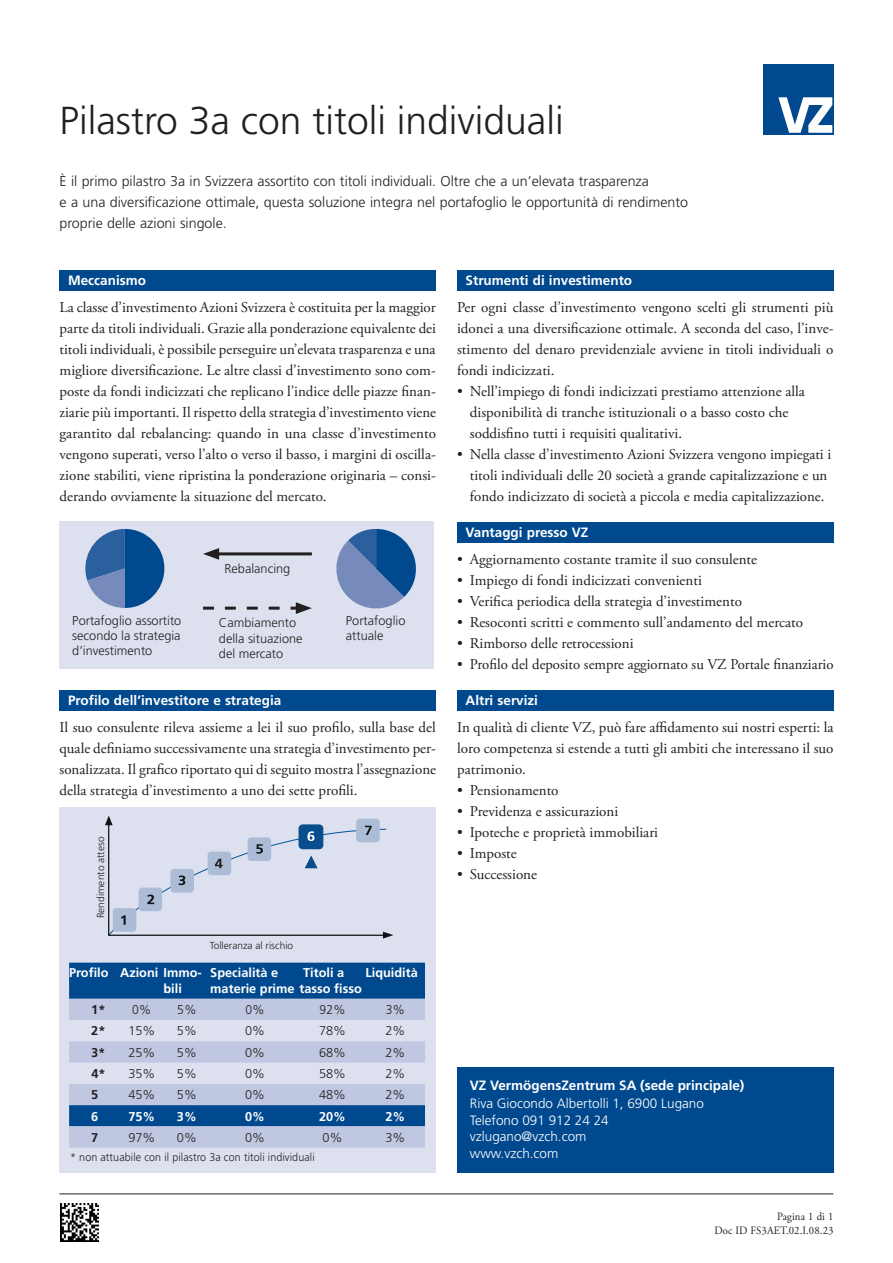
<style>
.page{position:relative;width:893px;height:1263px;background:#fff}
.page>*{position:absolute;margin:0;border:0;box-sizing:border-box;transform-origin:0 0}
.t1{font:300 39px "Frutiger LT Pro";color:#231f20}
.t2{font:15px/21px "Adobe Garamond Pro";color:#231f20;text-align:justify}
.t3{font:300 14.25px/21px "Frutiger LT Pro";color:#231f20}
.t4{font:700 13.5px "Frutiger LT Pro";color:#fff}
.t5{font:300 13.5px/16.5px "Frutiger LT Pro";color:#fff}
.t6{font:300 12.75px/15.3px "Frutiger LT";color:#231f20}
.t7{font:700 12.75px/15.3px "Frutiger LT Pro";color:#fff}
.t8{font:700 12.75px "Frutiger LT";color:#fff}
.t9{font:300 12.75px "Frutiger LT";color:#231f20;scale:.95 1}
.t10{font:700 12.75px "Frutiger LT";color:#231f20}
.t11{font:700 12.75px "Frutiger LT";color:#231f20;scale:.95 1}
.t12{font:300 11.25px "Frutiger LT";letter-spacing:.01em;color:#231f20;scale:.95 1}
.t13{font:11.25px/13.5px "Adobe Garamond Pro";letter-spacing:.01em;color:#231f20;text-align:right;scale:.95 1}
.t14{font:300 10.2px "Frutiger LT";color:#231f20}
</style>
<div class="page">
<div style="left:764px;top:64px;width:70px;height:70px;background:#01498e"></div>
<svg style="left:778px;top:97px;width:54px;height:36px"></svg>
<div style="left:457px;top:1068px;width:376px;height:105px;background:#01498e"></div>
<hr style="left:60px;top:1193px;width:773px;height:1px;background:#231f20">
<img style="left:60px;top:1203px;width:39px;height:39px">
<div style="left:60px;top:270px;width:376px;height:21px;background:#01498e"></div>
<div style="left:60px;top:690px;width:376px;height:21px;background:#01498e"></div>
<div style="left:457px;top:270px;width:376px;height:21px;background:#01498e"></div>
<div style="left:457px;top:522px;width:376px;height:21px;background:#01498e"></div>
<div style="left:457px;top:690px;width:376px;height:21px;background:#01498e"></div>
<div style="left:60px;top:522px;width:374px;height:147px;background:#dde1ef"></div>
<svg style="left:85px;top:529px;width:79px;height:79px"></svg>
<hr style="left:213px;top:552px;width:99px;height:3px;background:#231f20">
<svg style="left:203px;top:548px;width:16px;height:12px"></svg>
<svg style="left:203px;top:602px;width:109px;height:12px"></svg>
<svg style="left:336px;top:529px;width:80px;height:80px"></svg>
<div style="left:60px;top:807px;width:376px;height:366px;background:#dde1ef"></div>
<div style="left:69px;top:963px;width:356px;height:36px;background:#01498e"></div>
<svg style="left:69px;top:999px;width:356px;height:148px;fill:#c0c7e0"></svg>
<svg style="left:105px;top:816px;width:288px;height:123px"></svg>
<h1 class="t1" style="left:60px;top:98px;width:506px">Pilastro 3a con titoli individuali</h1>
<p class="t3" style="left:60px;top:170px;width:630px">È il primo pilastro 3a in Svizzera assortito con titoli individuali. Oltre che a un’elevata trasparenza<br>e a una diversificazione ottimale, questa soluzione integra nel portafoglio le opportunità di rendimento proprie delle azioni singole.</p>
<p class="t4" style="left:68px;top:272px;width:79px">Meccanismo</p>
<p class="t2" style="left:60px;top:297px;width:378px">La classe d’investimento Azioni Svizzera è costituita per la maggior parte da titoli individuali. Grazie alla ponderazione equivalente dei titoli individuali, è possibile perseguire un’elevata trasparenza e una migliore diversificazione. Le altre classi d’investimento sono com&shy;poste da fondi indicizzati che replicano l’indice delle piazze finan&shy;ziarie più importanti. Il rispetto della strategia d’investimento viene garantito dal rebalancing: quando in una classe d’investimento vengono superati, verso l’alto o verso il basso, i margini di oscilla&shy;zione stabiliti, viene ripristina la ponderazione originaria – consi&shy;derando ovviamente la situazione del mercato.</p>
<p class="t6" style="left:224px;top:561px;width:67px">Rebalancing</p>
<p class="t6" style="left:72px;top:613px;width:111px;text-align:justify">Portafoglio assortito secondo la strategia d’investimento</p>
<p class="t6" style="left:346px;top:613px;width:61px">Portafoglio attuale</p>
<p class="t6" style="left:219px;top:615px;width:85px">Cambiamento della situazione del mercato</p>
<p class="t4" style="left:68px;top:692px;width:215px">Profilo dell’investitore e strategia</p>
<p class="t2" style="left:60px;top:717px;width:378px">Il suo consulente rileva assieme a lei il suo profilo, sulla base del quale definiamo successivamente una strategia d’investimento per&shy;sonalizzata. Il grafico riportato qui di seguito mostra l’assegnazione della strategia d’investimento a uno dei sette profili.</p>
<p class="t14" style="left:95px;top:918px;width:83px;rotate:-90deg">Rendimento atteso</p>
<p class="t14" style="left:210px;top:939px;width:85px">Tolleranza al rischio</p>
<p class="t7" style="left:163px;top:965px;width:40px;text-indent:-94px">Profilo Azioni Immo&shy;bili</p>
<p class="t7" style="left:210px;top:965px;width:153px">Specialità e<br>materie prime tasso fisso</p>
<p class="t7" style="left:303px;top:965px;width:43px">Titoli a</p>
<p class="t7" style="left:365px;top:965px;width:54px">Liquidità</p>
<p class="t10" style="left:91px;top:1002px;width:16px">1*</p>
<p class="t9" style="left:132px;top:1002px;width:22px">0%</p>
<p class="t9" style="left:177px;top:1002px;width:22px">5%</p>
<p class="t9" style="left:245px;top:1002px;width:22px">0%</p>
<p class="t9" style="left:319px;top:1002px;width:29px">92%</p>
<p class="t9" style="left:386px;top:1002px;width:22px">3%</p>
<p class="t10" style="left:91px;top:1023px;width:16px">2*</p>
<p class="t6" style="left:128px;top:1023px;width:28px">15%</p>
<p class="t6" style="left:177px;top:1023px;width:21px">5%</p>
<p class="t6" style="left:245px;top:1023px;width:21px">0%</p>
<p class="t6" style="left:319px;top:1023px;width:28px">78%</p>
<p class="t6" style="left:385px;top:1023px;width:21px">2%</p>
<p class="t11" style="left:92px;top:1045px;width:16px">3*</p>
<p class="t6" style="left:128px;top:1045px;width:28px">25%</p>
<p class="t6" style="left:177px;top:1045px;width:21px">5%</p>
<p class="t6" style="left:245px;top:1045px;width:21px">0%</p>
<p class="t6" style="left:319px;top:1045px;width:28px">68%</p>
<p class="t6" style="left:385px;top:1045px;width:21px">2%</p>
<p class="t10" style="left:91px;top:1066px;width:16px">4*</p>
<p class="t6" style="left:128px;top:1066px;width:28px">35%</p>
<p class="t6" style="left:177px;top:1066px;width:21px">5%</p>
<p class="t6" style="left:245px;top:1066px;width:21px">0%</p>
<p class="t6" style="left:319px;top:1066px;width:28px">58%</p>
<p class="t6" style="left:385px;top:1066px;width:21px">2%</p>
<p class="t10" style="left:91px;top:1087px;width:9px">5</p>
<p class="t6" style="left:128px;top:1087px;width:28px">45%</p>
<p class="t6" style="left:177px;top:1087px;width:21px">5%</p>
<p class="t6" style="left:245px;top:1087px;width:21px">0%</p>
<p class="t6" style="left:319px;top:1087px;width:28px">48%</p>
<p class="t6" style="left:385px;top:1087px;width:21px">2%</p>
<p class="t8" style="left:91px;top:1108px;width:9px">6</p>
<p class="t8" style="left:128px;top:1108px;width:28px">75%</p>
<p class="t8" style="left:177px;top:1108px;width:21px">3%</p>
<p class="t8" style="left:245px;top:1108px;width:21px">0%</p>
<p class="t8" style="left:319px;top:1108px;width:28px">20%</p>
<p class="t8" style="left:385px;top:1108px;width:21px">2%</p>
<p class="t10" style="left:91px;top:1130px;width:9px">7</p>
<p class="t6" style="left:128px;top:1130px;width:28px">97%</p>
<p class="t6" style="left:177px;top:1130px;width:21px">0%</p>
<p class="t6" style="left:245px;top:1130px;width:21px">0%</p>
<p class="t6" style="left:323px;top:1130px;width:21px">0%</p>
<p class="t6" style="left:385px;top:1130px;width:21px">3%</p>
<p class="t12" style="left:70px;top:1151px;width:259px">* non attuabile con il pilastro 3a con titoli individuali</p>
<p class="t4" style="left:466px;top:272px;width:168px">Strumenti di investimento</p>
<p class="t2" style="left:457px;top:297px;width:378px">Per ogni classe d’investimento vengono scelti gli strumenti più idonei a una diversificazione ottimale. A seconda del caso, l’inve&shy;stimento del denaro previdenziale avviene in titoli individuali o fondi indicizzati.</p>
<p class="t2" style="left:470px;top:381px;width:336px;text-align:left;text-indent:-13px">• Nell’impiego di fondi indicizzati prestiamo attenzione alla disponibilità di tranche istituzionali o a basso costo che soddisfino tutti i requisiti qualitativi.</p>
<p class="t2" style="left:457px;top:444px;width:376px;text-align:center">• Nella classe d’investimento Azioni Svizzera vengono impiegati i titoli individuali delle 20 società a grande capitalizzazione e un fondo indicizzato di società a piccola e media capitalizzazione.</p>
<p class="t4" style="left:466px;top:524px;width:124px">Vantaggi presso VZ</p>
<p class="t2" style="left:457px;top:549px;width:301px">• Aggiornamento costante tramite il suo consulente</p>
<p class="t2" style="left:457px;top:570px;width:246px">• Impiego di fondi indicizzati convenienti</p>
<p class="t2" style="left:457px;top:591px;width:286px">• Verifica periodica della strategia d’investimento</p>
<p class="t2" style="left:457px;top:612px;width:348px">• Resoconti scritti e commento sull’andamento del mercato</p>
<p class="t2" style="left:457px;top:633px;width:178px">• Rimborso delle retrocessioni</p>
<p class="t2" style="left:457px;top:654px;width:378px">• Profilo del deposito sempre aggiornato su VZ Portale finanziario</p>
<p class="t4" style="left:466px;top:692px;width:74px">Altri servizi</p>
<p class="t2" style="left:457px;top:717px;width:378px">In qualità di cliente VZ, può fare affidamento sui nostri esperti: la loro competenza si estende a tutti gli ambiti che interessano il suo patrimonio.</p>
<p class="t2" style="left:457px;top:780px;width:103px">• Pensionamento</p>
<p class="t2" style="left:457px;top:801px;width:163px">• Previdenza e assicurazioni</p>
<p class="t2" style="left:457px;top:822px;width:203px">• Ipoteche e proprietà immobiliari</p>
<p class="t2" style="left:457px;top:843px;width:61px">• Imposte</p>
<p class="t2" style="left:457px;top:864px;width:81px">• Successione</p>
<p class="t4" style="left:470px;top:1077px;width:276px">VZ VermögensZentrum SA (sede principale)</p>
<p class="t5" style="left:470px;top:1095px;width:236px">Riva Giocondo Albertolli 1, 6900 Lugano<br>Telefono 091 912 24 24 vzlugano@vzch.com<br>www.vzch.com</p>
<p class="t13" style="left:714px;top:1210px;width:127px">Pagina 1 di 1<br>Doc ID FS3AET.02.I.08.23</p>
</div>
